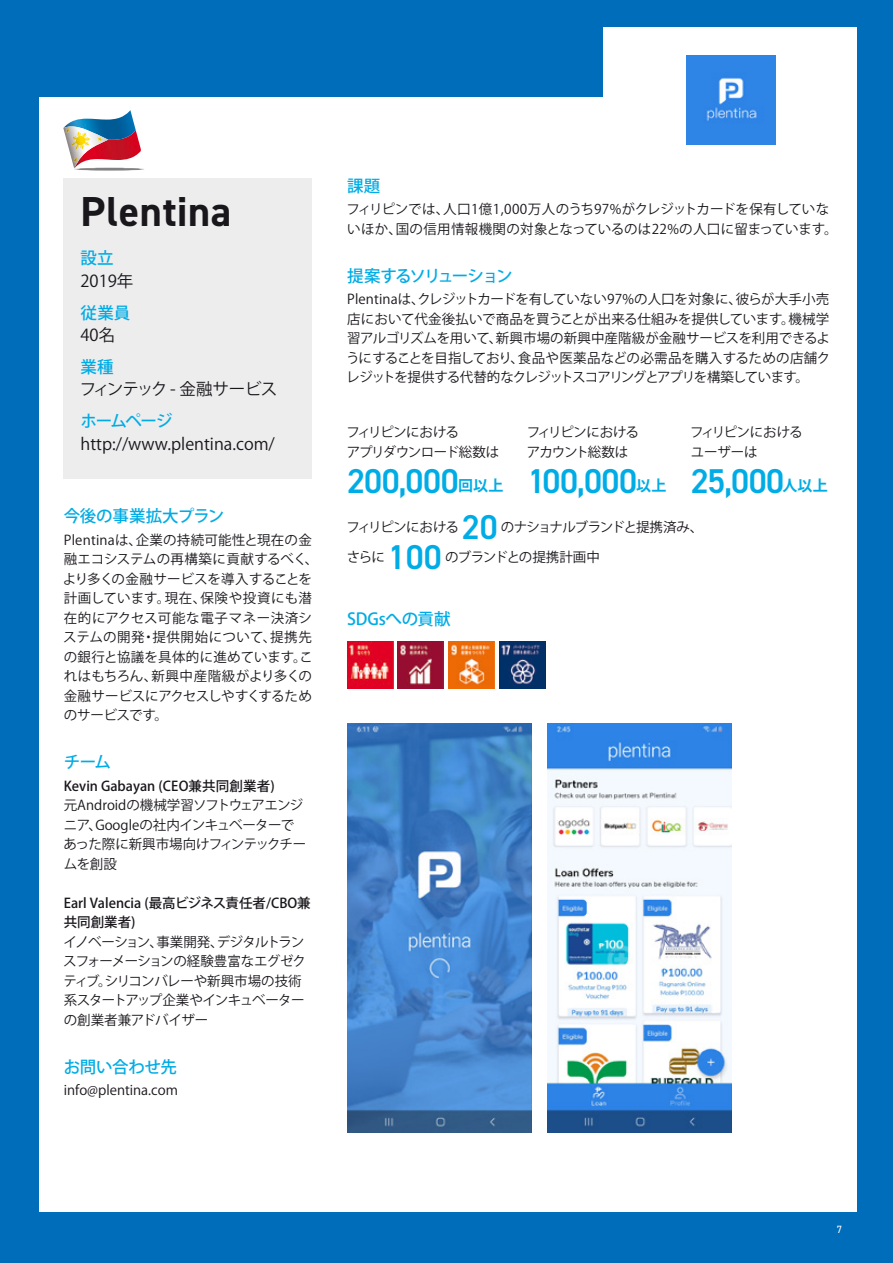
<style>
.page{position:relative;width:893px;height:1263px;background:#006dbb}
.page>*{position:absolute;margin:0;border:0;box-sizing:border-box;transform-origin:0 0}
.t1{font:700 42px "DIN2014";letter-spacing:.015em;color:#1a171c}
.t2{font:600 34.5px "DIN2014";letter-spacing:-.015em;color:#00ace5}
.t3{font:500 16.5px "Koz Go Pr 6 N";letter-spacing:-.025em;color:#00ace5}
.t4{font:16.5px "Koz Go Pr 6 N";color:#1a171c}
.t5{font:16.5px "Koz Go Pr 6 N";letter-spacing:-.055em;color:#1a171c}
.t6{font:500 16.5px "Koz Go Pr 6 N";letter-spacing:-.115em;color:#00ace5}
.t7{font:700 15px "Koz Go Pr 6 N";letter-spacing:.02em;color:#00ace5}
.t8{font:13.5px/19.5px "Koz Go Pr 6 N";letter-spacing:-.01em;color:#1a171c}
.t9{font:13.5px/19.5px "Koz Go Pr 6 N";letter-spacing:.015em;color:#1a171c}
.t10{font:13.5px/19.5px "Koz Go Pr 6 N";letter-spacing:-.05em;color:#1a171c}
.t11{font:13.5px/19.5px "Koz Go Pr 6 N";letter-spacing:.01em;color:#1a171c}
.t12{font:500 13.5px/19.5px "Koz Go Pr 6 N";color:#1a171c}
.t13{font:13.5px/19.5px "Koz Go Pr 6 N";letter-spacing:-.07em;color:#1a171c}
.t14{font:13.5px/19.5px "Koz Go Pr 6 N";letter-spacing:-.06em;color:#1a171c}
.t15{font:13.5px "Koz Go Pr 6 N";letter-spacing:-.065em;color:#1a171c}
.t16{font:10.5px "DIN2014";color:#fff}
</style>
<div class="page">
<div style="left:40px;top:98px;width:817px;height:1114px;background:#fff"></div>
<div style="left:604px;top:28px;width:253px;height:123px;background:#fff"></div>
<img style="left:347px;top:723px;width:185px;height:409px">
<img style="left:547px;top:723px;width:185px;height:409px">
<img style="left:687px;top:55px;width:89px;height:90px">
<div style="left:64px;top:179px;width:248px;height:300px;background:#ededee"></div>
<hr style="left:74px;top:168px;width:71px;height:3px;background:#1a171c;border-radius:50%">
<img style="left:108px;top:131px;width:33px;height:38px">
<img style="left:65px;top:110px;width:71px;height:30px">
<img style="left:63px;top:126px;width:45px;height:43px">
<img style="left:66px;top:127px;width:24px;height:22px">
<img style="left:347px;top:642px;width:46px;height:46px">
<img style="left:398px;top:642px;width:46px;height:46px">
<img style="left:449px;top:642px;width:46px;height:46px">
<img style="left:499px;top:642px;width:46px;height:46px">
<h1 class="t1" style="left:81px;top:184px;width:152px">Plentina</h1>
<p class="t3" style="left:81px;top:249px;width:35px">設立</p>
<p class="t4" style="left:81px;top:271px;width:54px">2019年</p>
<p class="t3" style="left:81px;top:303px;width:51px">従業員</p>
<p class="t4" style="left:81px;top:326px;width:36px">40名</p>
<p class="t3" style="left:81px;top:358px;width:35px">業種</p>
<p class="t5" style="left:80px;top:380px;width:199px">フィンテック - 金融サービス</p>
<p class="t3" style="left:81px;top:412px;width:94px">ホームページ</p>
<p class="t4" style="left:81px;top:434px;width:196px">http://www.plentina.com/</p>
<p class="t3" style="left:64px;top:507px;width:162px">今後の事業拡大プラン</p>
<p class="t9" style="left:63px;top:530px;width:257px">Plentinaは、企業の持続可能性と現在の金融エコシステムの再構築に貢献するべく、より多くの金融サービスを導入することを計画しています。現在、保険や投資にも潜在的にアクセス可能な電子マネー決済システムの開発・提供開始について、提携先の銀行と協議を具体的に進めています。これはもちろん、新興中産階級がより多くの金融サービスにアクセスしやすくするためのサービスです。</p>
<p class="t3" style="left:64px;top:753px;width:49px">チーム</p>
<p class="t12" style="left:64px;top:776px;width:212px">Kevin Gabayan (CEO兼共同創業者)</p>
<p class="t8" style="left:64px;top:796px;width:244px">元Androidの機械学習ソフトウェアエンジニア、Googleの社内インキュベーターであった際に新興市場向けフィンテックチームを創設</p>
<p class="t12" style="left:64px;top:893px;width:249px">Earl Valencia (最高ビジネス責任者/CBO兼共同創業者)</p>
<p class="t10" style="left:63px;top:932px;width:244px">イノベーション、事業開発、デジタルトランスフォーメーションの経験豊富なエグゼクティブ。シリコンバレーや新興市場の技術系スタートアップ企業やインキュベーターの創業者兼アドバイザー</p>
<p class="t3" style="left:64px;top:1057px;width:115px">お問い合わせ先</p>
<p class="t8" style="left:64px;top:1081px;width:116px">info@plentina.com</p>
<p class="t3" style="left:347px;top:176px;width:35px">課題</p>
<p class="t11" style="left:347px;top:200px;width:493px">フィリピンでは、人口1億1,000万人のうち97%がクレジットカードを保有していないほか、国の信用情報機関の対象となっているのは22%の人口に留まっています。</p>
<p class="t6" style="left:347px;top:267px;width:167px">提案するソリューション</p>
<p class="t8" style="left:346px;top:290px;width:486px;text-align:justify">Plentinaは、クレジットカードを有していない97%の人口を対象に、彼らが大手小売店において代金後払いで商品を買うことが出来る仕組みを提供しています。機械学習アルゴリズムを用いて、新興市場の新興中産階級が金融サービスを利用できるようにすることを目指しており、食品や医薬品などの必需品を購入するための店舗クレジットを提供する代替的なクレジットスコアリングとアプリを構築しています。</p>
<p class="t14" style="left:347px;top:423px;width:154px">フィリピンにおける<br>アプリダウンロード総数は</p>
<p class="t13" style="left:527px;top:423px;width:114px">フィリピンにおけるアカウント総数は</p>
<p class="t8" style="left:690px;top:423px;width:114px">フィリピンにおけるユーザーは</p>
<h2 class="t2" style="left:347px;top:458px;width:113px">200,000</h2>
<p class="t7" style="left:458px;top:477px;width:47px">回以上</p>
<h2 class="t2" style="left:527px;top:458px;width:111px">100,000</h2>
<p class="t7" style="left:636px;top:477px;width:32px">以上</p>
<h2 class="t2" style="left:691px;top:458px;width:95px">25,000</h2>
<p class="t7" style="left:782px;top:477px;width:47px">人以上</p>
<p class="t13" style="left:347px;top:518px;width:114px">フィリピンにおける</p>
<h2 class="t2" style="left:462px;top:504px;width:38px">20</h2>
<p class="t15" style="left:501px;top:519px;width:204px">のナショナルブランドと提携済み、</p>
<p class="t8" style="left:347px;top:548px;width:40px">さらに</p>
<h2 class="t2" style="left:388px;top:534px;width:56px">100</h2>
<p class="t10" style="left:445px;top:548px;width:156px">のブランドとの提携計画中</p>
<p class="t3" style="left:347px;top:610px;width:105px">SDGsへの貢献</p>
<p class="t16" style="left:837px;top:1223px;width:7px">7</p>
</div>
